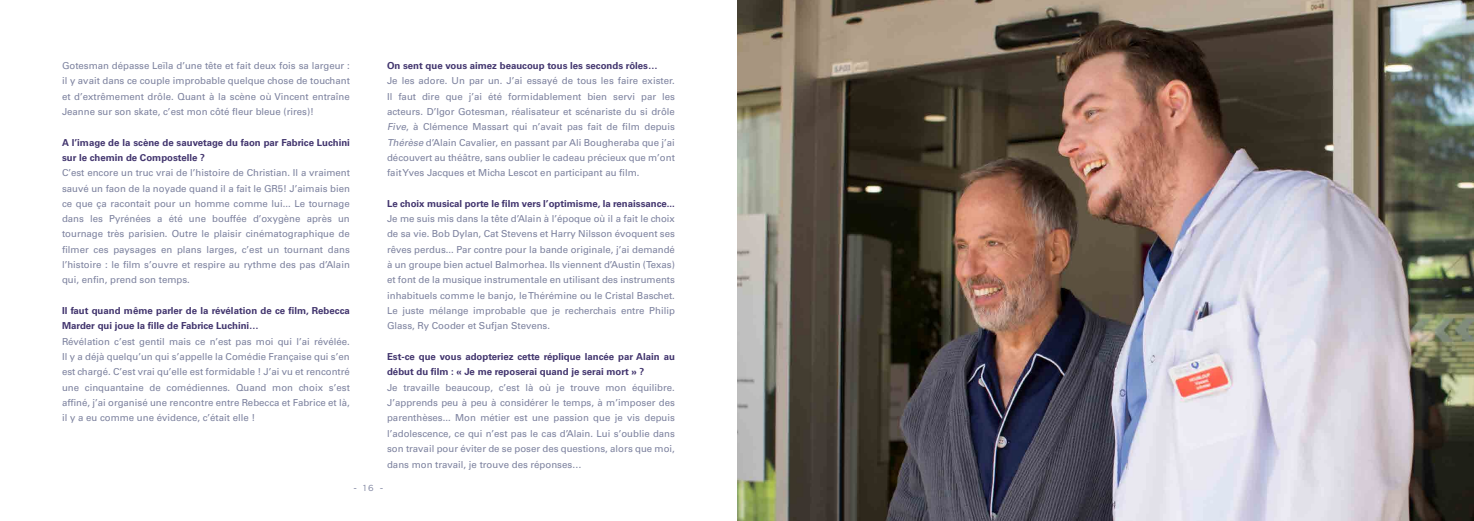
<style>
.page{position:relative;width:1474px;height:521px;background:#fff}
.page>*{position:absolute;margin:0;border:0;box-sizing:border-box;transform-origin:0 0}
.t1{font:9.62px/15.3px "Univers LT Std";color:#7c819e;text-align:justify}
.t2{font:700 9.62px/15.3px "Univers LT Std";color:#42356e}
.t3{font:8.75px "Gotham";color:#7c819e}
.s1{font-style:italic}
</style>
<div class="page">
<img style="left:737px;top:0;width:736px;height:521px">
<p class="t1" style="left:62px;top:58px;width:289px">Gotesman dépasse Leïla d’une tête et fait deux fois sa largeur : il y avait dans ce couple improbable quelque chose de touchant et d’extrêmement drôle. Quant à la scène où Vincent entraîne Jeanne sur son skate, c’est mon côté fleur bleue (rires)!</p>
<p class="t2" style="left:62px;top:135px;width:289px">A l’image de la scène de sauvetage du faon par Fabrice Luchini sur le chemin de Compostelle ?</p>
<p class="t1" style="left:62px;top:165px;width:289px">C’est encore un truc vrai de l’histoire de Christian. Il a vraiment sauvé un faon de la noyade quand il a fait le GR5! J’aimais bien ce que ça racontait pour un homme comme lui... Le tournage dans les Pyrénées a été une bouffée d’oxygène après un tournage très parisien. Outre le plaisir cinématographique de filmer ces paysages en plans larges, c’est un tournant dans l’histoire : le film s’ouvre et respire au rythme des pas d’Alain qui, enfin, prend son temps.</p>
<p class="t2" style="left:62px;top:303px;width:289px">Il faut quand même parler de la révélation de ce film, Rebecca<br>Marder qui joue la fille de Fabrice Luchini…</p>
<p class="t1" style="left:62px;top:334px;width:289px">Révélation c’est gentil mais ce n’est pas moi qui l’ai révélée.<br>Il y a déjà quelqu’un qui s’appelle la Comédie Française qui s’en est chargé. C’est vrai qu’elle est formidable ! J’ai vu et rencontré une cinquantaine de comédiennes. Quand mon choix s’est affiné, j’ai organisé une rencontre entre Rebecca et Fabrice et là, il y a eu comme une évidence, c’était elle !</p>
<p class="t2" style="left:387px;top:58px;width:272px">On sent que vous aimez beaucoup tous les seconds rôles…</p>
<p class="t1" style="left:387px;top:73px;width:289px">Je les adore. Un par un. J’ai essayé de tous les faire exister.<br>Il faut dire que j’ai été formidablement bien servi par les acteurs. D’Igor Gotesman, réalisateur et scénariste du si drôle <span class="s1">Five</span>, à Clémence Massart qui n’avait pas fait de film depuis <span class="s1">Thérèse</span> d’Alain Cavalier, en passant par Ali Bougheraba que j’ai découvert au théâtre, sans oublier le cadeau précieux que m’ont fait Yves Jacques et Micha Lescot en participant au film.</p>
<p class="t2" style="left:387px;top:196px;width:289px">Le choix musical porte le film vers l’optimisme, la renaissance...</p>
<p class="t1" style="left:387px;top:211px;width:289px">Je me suis mis dans la tête d’Alain à l’époque où il a fait le choix de sa vie. Bob Dylan, Cat Stevens et Harry Nilsson évoquent ses rêves perdus... Par contre pour la bande originale, j’ai demandé à un groupe bien actuel Balmorhea. Ils viennent d’Austin (Texas) et font de la musique instrumentale en utilisant des instruments inhabituels comme le banjo, le Thérémine ou le Cristal Baschet.<br>Le juste mélange improbable que je recherchais entre Philip Glass, Ry Cooder et Sufjan Stevens.</p>
<p class="t2" style="left:387px;top:349px;width:289px">Est-ce que vous adopteriez cette réplique lancée par Alain au début du film : « Je me reposerai quand je serai mort » ?</p>
<p class="t1" style="left:387px;top:379px;width:289px">Je travaille beaucoup, c’est là où je trouve mon équilibre.<br>J’apprends peu à peu à considérer le temps, à m’imposer des parenthèses... Mon métier est une passion que je vis depuis l’adolescence, ce qui n’est pas le cas d’Alain. Lui s’oublie dans son travail pour éviter de se poser des questions, alors que moi, dans mon travail, je trouve des réponses…</p>
<p class="t3" style="left:353px;top:483px;width:31px">- 16 -</p>
</div>
